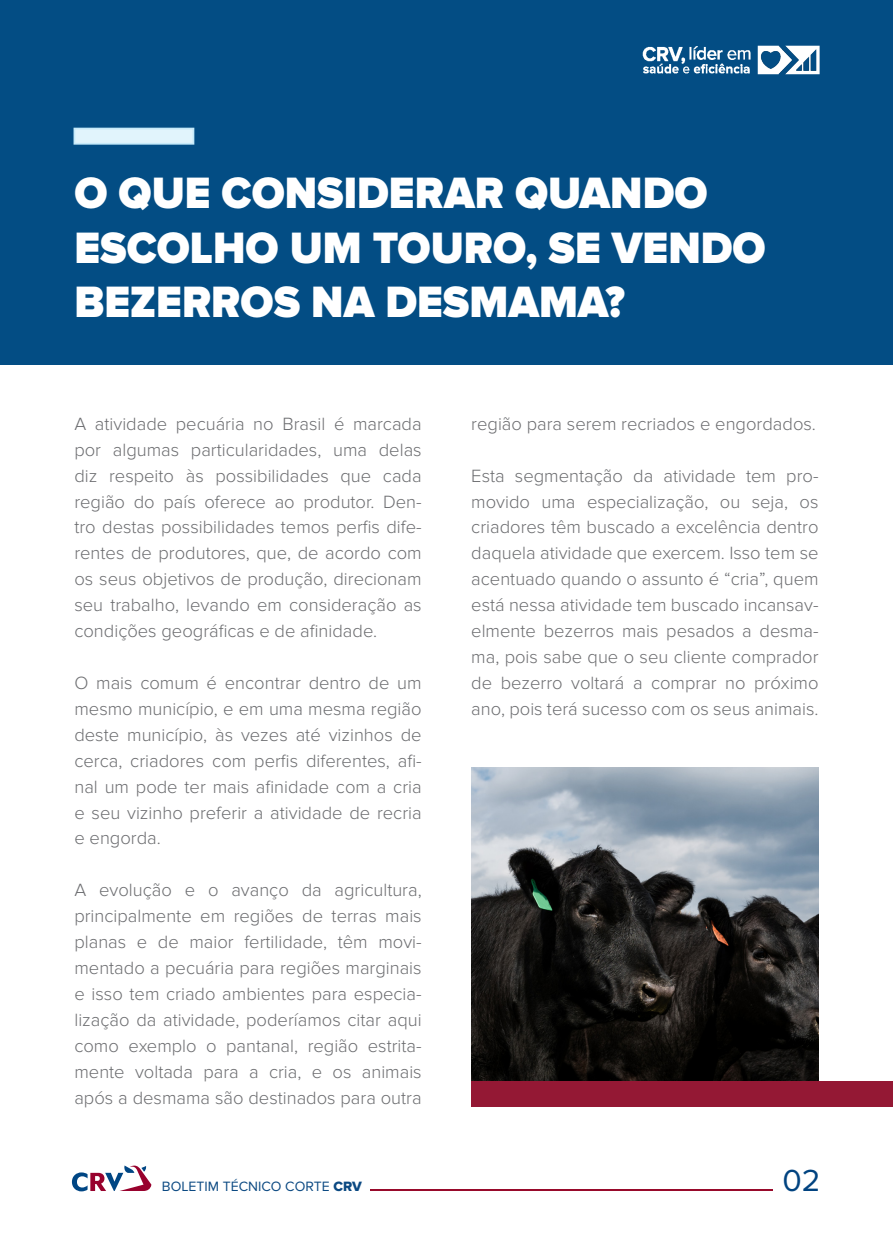
<style>
.page{position:relative;width:893px;height:1241px;background:#fff}
.page>*{position:absolute;margin:0;border:0;box-sizing:border-box;transform-origin:0 0}
.t1{font:900 45.5px/54.6px "Proxima Nova";color:#fff;scale:.95 1}
.t2{font:31.68px "Proxima Nova";color:#014380}
.t3{font:300 18.38px/25.9px "Proxima Nova";color:#6c6d70;text-align:justify}
.t4{font:14px "Proxima Nova";color:#0b4982}
.s1{font-family:"Proxima Nova Extrabld"}
</style>
<div class="page">
<div style="left:0;top:0;width:893px;height:364px;background:#034d84"></div>
<hr style="left:370px;top:1189px;width:403px;height:1px;background:#980a2b">
<svg style="left:72px;top:1165px;width:79px;height:26px"></svg>
<div style="left:74px;top:128px;width:120px;height:17px;background:#e1f4fc;border:2px solid #c6eafa"></div>
<img style="left:471px;top:767px;width:348px;height:314px">
<div style="left:471px;top:1081px;width:422px;height:25px;background:#941834"></div>
<img style="left:642px;top:45px;width:178px;height:30px">
<p class="t1" style="left:74px;top:167px;width:729px">O QUE CONSIDERAR QUANDO<br>ESCOLHO UM TOURO, SE VENDO<br>BEZERROS NA DESMAMA?</p>
<p class="t3" style="left:74px;top:411px;width:349px">A atividade pecuária no Brasil é marcada por algumas particularidades, uma delas diz respeito às possibilidades que cada região do país oferece ao produtor. Den&shy;tro destas possibilidades temos perfis dife-</p>
<p class="t3" style="left:74px;top:541px;width:349px">rentes de produtores, que, de acordo com os seus objetivos de produção, direcionam seu trabalho, levando em consideração as condições geográficas e de afinidade.</p>
<p class="t3" style="left:74px;top:670px;width:349px">O mais comum é encontrar dentro de um mesmo município, e em uma mesma região deste município, às vezes até vizinhos de cerca, criadores com perfis diferentes, afi&shy;nal um pode ter mais afinidade com a cria e seu vizinho preferir a atividade de recria e engorda.</p>
<p class="t3" style="left:74px;top:877px;width:349px">A evolução e o avanço da agricultura,</p>
<p class="t3" style="left:74px;top:903px;width:349px">principalmente em regiões de terras mais planas e de maior fertilidade, têm movi&shy;mentado a pecuária para regiões marginais e isso tem criado ambientes para especia-</p>
<p class="t3" style="left:74px;top:1007px;width:349px">lização da atividade, poderíamos citar aqui como exemplo o pantanal, região estrita&shy;mente voltada para a cria, e os animais após a desmama são destinados para outra</p>
<p class="t3" style="left:471px;top:411px;width:346px">região para serem recriados e engordados.</p>
<p class="t3" style="left:471px;top:463px;width:349px">Esta segmentação da atividade tem pro&shy;movido uma especialização, ou seja, os criadores têm buscado a excelência dentro daquela atividade que exercem. Isso tem se acentuado quando o assunto é “cria”, quem está nessa atividade tem buscado incansav&shy;elmente bezerros mais pesados a desma&shy;ma, pois sabe que o seu cliente comprador de bezerro voltará a comprar no próximo ano, pois terá sucesso com os seus animais.</p>
<p class="t4" style="left:162px;top:1178px;width:202px">BOLETIM TÉCNICO CORTE <span class="s1">CRV</span></p>
<p class="t2" style="left:783px;top:1162px;width:39px">02</p>
</div>
